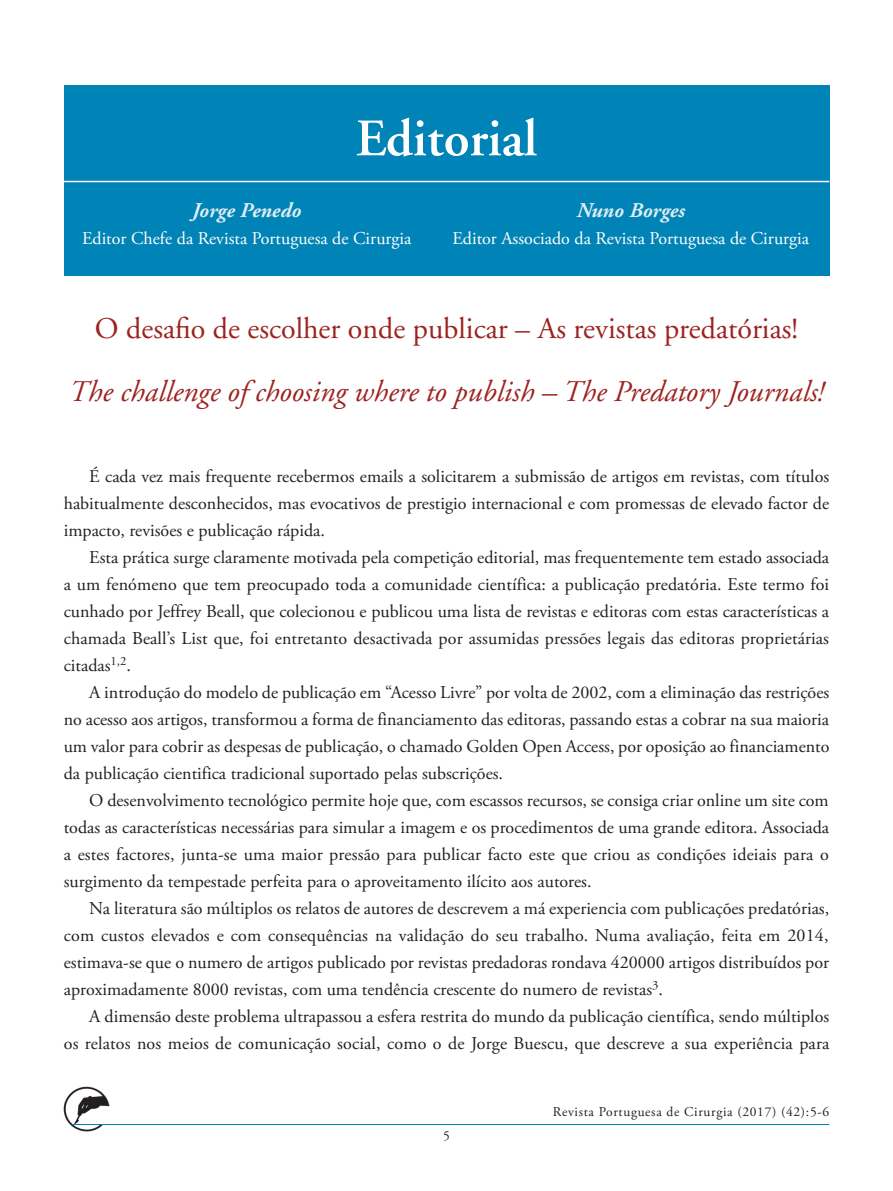
<style>
.page{position:relative;width:893px;height:1191px;background:#fff}
.page>*{position:absolute;margin:0;border:0;box-sizing:border-box;transform-origin:0 0}
._01_Titulo{font:600 52.5px "Adobe Garamond";color:#fff}
.titulo_cor{font:italic 30px "Adobe Garamond";color:#9c2320}
.titulo_cor-2{font:30px "Adobe Garamond";color:#9c2320}
._01_Titulo-2{font:italic 700 21px "Adobe Garamond";color:#dbedf5}
.Texto{font:18px/27px "Adobe Garamond Pro";color:#231f20;text-align:justify}
.Textos{font:18px "Adobe Garamond Pro";color:#fff}
.t1{font:13.5px "Adobe Garamond Pro";letter-spacing:.05em;color:#231f20}
</style>
<div class="page">
<img style="left:64px;top:1086px;width:45px;height:45px">
<hr style="left:72px;top:1124px;width:757px;height:1px;background:#0083b6">
<div style="left:64px;top:85px;width:765px;height:190px;background:#0083b6"></div>
<hr style="left:64px;top:181px;width:765px;height:1px;background:#fff">
<p class="_01_Titulo" style="left:356px;top:110px;width:183px">Editorial</p>
<p class="_01_Titulo-2" style="left:192px;top:199px;width:110px">Jorge Penedo</p>
<p class="_01_Titulo-2" style="left:577px;top:199px;width:110px">Nuno Borges</p>
<p class="Textos" style="left:82px;top:227px;width:331px">Editor Chefe da Revista Portuguesa de Cirurgia</p>
<p class="Textos" style="left:452px;top:227px;width:358px">Editor Associado da Revista Portuguesa de Cirurgia</p>
<p class="titulo_cor-2" style="left:95px;top:312px;width:705px">O desafio de escolher onde publicar – As revistas predatórias!</p>
<p class="titulo_cor" style="left:69px;top:375px;width:756px">The challenge of choosing where to publish – The Predatory Journals!</p>
<p class="Texto" style="left:64px;top:463px;width:767px;text-indent:26px">É cada vez mais frequente recebermos emails a solicitarem a submissão de artigos em revistas, com títulos habitualmente desconhecidos, mas evocativos de prestigio internacional e com promessas de elevado factor de impacto, revisões e publicação rápida.</p>
<p class="Texto" style="left:64px;top:544px;width:767px;text-indent:26px">Esta prática surge claramente motivada pela competição editorial, mas frequentemente tem estado associada a um fenómeno que tem preocupado toda a comunidade científica: a publicação predatória. Este termo foi cunhado por Jeffrey Beall, que colecionou e publicou uma lista de revistas e editoras com estas características a chamada Beall’s List que, foi entretanto desactivada por assumidas pressões legais das editoras proprietárias citadas<sup>1,2</sup>.</p>
<p class="Texto" style="left:64px;top:679px;width:767px;text-indent:26px">A introdução do modelo de publicação em “Acesso Livre” por volta de 2002, com a eliminação das restrições no acesso aos artigos, transformou a forma de financiamento das editoras, passando estas a cobrar na sua maioria um valor para cobrir as despesas de publicação, o chamado Golden Open Access, por oposição ao financiamento da publicação cientifica tradicional suportado pelas subscrições.</p>
<p class="Texto" style="left:64px;top:787px;width:767px;text-indent:26px">O desenvolvimento tecnológico permite hoje que, com escassos recursos, se consiga criar online um site com todas as características necessárias para simular a imagem e os procedimentos de uma grande editora. Associada a estes factores, junta-se uma maior pressão para publicar facto este que criou as condições ideiais para o surgimento da tempestade perfeita para o aproveitamento ilícito aos autores.</p>
<p class="Texto" style="left:64px;top:895px;width:767px;text-indent:26px">Na literatura são múltiplos os relatos de autores de descrevem a má experiencia com publicações predatórias, com custos elevados e com consequências na validação do seu trabalho. Numa avaliação, feita em 2014, estimava-se que o numero de artigos publicado por revistas predadoras rondava 420000 artigos distribuídos por aproximadamente 8000 revistas, com uma tendência crescente do numero de revistas<sup>3</sup>.</p>
<p class="Texto" style="left:64px;top:1003px;width:767px;text-align:right">A dimensão deste problema ultrapassou a esfera restrita do mundo da publicação científica, sendo múltiplos<br>os relatos nos meios de comunicação social, como o de Jorge Buescu, que descreve a sua experiência para</p>
<p class="t1" style="left:443px;top:1127px;width:8px">5</p>
<p class="t1" style="left:553px;top:1103px;width:278px">Revista Portuguesa de Cirurgia (2017) (42):5-6</p>
</div>
